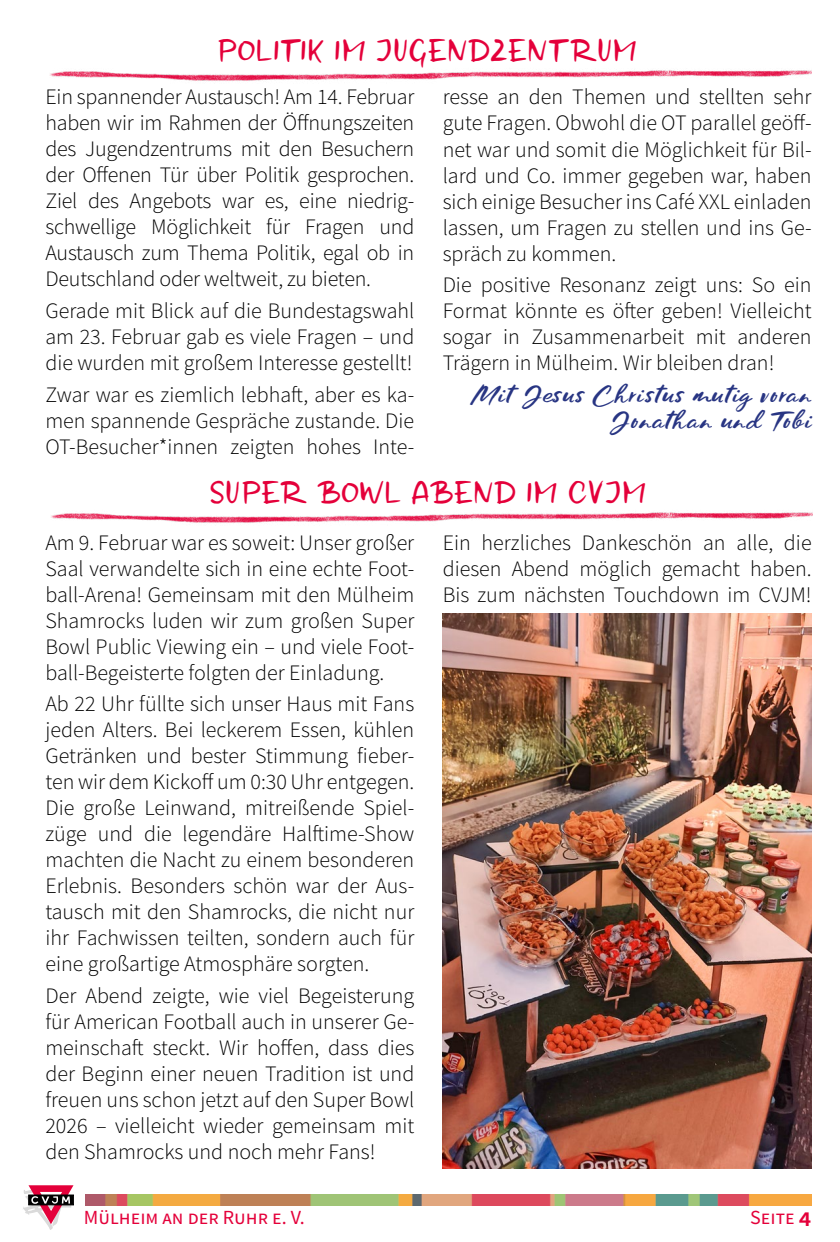
<style>
.page{position:relative;width:840px;height:1242px;background:#fff}
.page>*{position:absolute;margin:0;border:0;box-sizing:border-box;transform-origin:0 0}
.t1{font:24px "Los Banditos Sans";color:#e4003a}
.t2{font:300 22px/26px "Source Sans Pro";color:#000;text-align:justify}
.t3{font:20px "Source Sans Pro";color:#e4003a}
.t4{font:18px/26px "Los Banditos Script";letter-spacing:.08em;color:#283583;text-align:right;scale:1.15 1}
.s1{font-weight:600;font-size:26px}
</style>
<div class="page">
<svg style="left:23px;top:1185px;width:50px;height:45px"></svg>
<img style="left:85px;top:1195px;width:726px;height:10px">
<img style="left:50px;top:70px;width:761px;height:11px">
<img style="left:51px;top:512px;width:761px;height:11px">
<img style="left:442px;top:613px;width:369px;height:555px">
<p class="t1" style="left:217px;top:38px;width:422px">POLITIK IM JUGENDZENTRUM</p>
<p class="t2" style="left:45px;top:84px;width:370px">Ein spannender Austausch! Am 14. Februar haben wir im Rahmen der Öffnungszeiten des Jugendzentrums mit den Besuchern der Offenen Tür über Politik gesprochen.<br>Ziel des Angebots war es, eine niedrig&shy;schwellige Möglichkeit für Fragen und Austausch zum Thema Politik, egal ob in Deutschland oder weltweit, zu bieten.</p>
<p class="t2" style="left:45px;top:298px;width:370px">Gerade mit Blick auf die Bundestagswahl am 23. Februar gab es viele Fragen – und die wurden mit großem Interesse gestellt!</p>
<p class="t2" style="left:45px;top:381px;width:370px">Zwar war es ziemlich lebhaft, aber es ka&shy;men spannende Gespräche zustande. Die OT-Besucher*innen zeigten hohes Inte-</p>
<p class="t2" style="left:442px;top:84px;width:370px">resse an den Themen und stellten sehr gute Fragen. Obwohl die OT parallel geöff&shy;net war und somit die Möglichkeit für Bil&shy;lard und Co. immer gegeben war, haben sich einige Besucher ins Café XXL einladen lassen, um Fragen zu stellen und ins Ge&shy;spräch zu kommen.</p>
<p class="t2" style="left:442px;top:272px;width:370px">Die positive Resonanz zeigt uns: So ein Format könnte es öfter geben! Vielleicht sogar in Zusammenarbeit mit anderen Trägern in Mülheim. Wir bleiben dran!</p>
<p class="t4" style="left:469px;top:383px;width:298px">Mit Jesus Christus mutig voran<br>Jonathan und Tobi</p>
<p class="t1" style="left:210px;top:481px;width:438px">SUPER BOWL ABEND IM CVJM</p>
<p class="t2" style="left:45px;top:529px;width:370px">Am 9. Februar war es soweit: Unser großer Saal verwandelte sich in eine echte Foot&shy;ball-Arena! Gemeinsam mit den Mülheim Shamrocks luden wir zum großen Super Bowl Public Viewing ein – und viele Foot&shy;ball-Begeisterte folgten der Einladung.</p>
<p class="t2" style="left:45px;top:691px;width:370px">Ab 22 Uhr füllte sich unser Haus mit Fans jeden Alters. Bei leckerem Essen, kühlen Getränken und bester Stimmung fieber&shy;ten wir dem Kickoff um 0:30 Uhr entgegen.<br>Die große Leinwand, mitreißende Spiel&shy;züge und die legendäre Halftime-Show machten die Nacht zu einem besonderen Erlebnis. Besonders schön war der Aus&shy;tausch mit den Shamrocks, die nicht nur ihr Fachwissen teilten, sondern auch für eine großartige Atmosphäre sorgten.</p>
<p class="t2" style="left:45px;top:983px;width:370px">Der Abend zeigte, wie viel Begeisterung für American Football auch in unserer Ge&shy;meinschaft steckt. Wir hoffen, dass dies der Beginn einer neuen Tradition ist und freuen uns schon jetzt auf den Super Bowl 2026 – vielleicht wieder gemeinsam mit den Shamrocks und noch mehr Fans!</p>
<p class="t2" style="left:442px;top:529px;width:370px">Ein herzliches Dankeschön an alle, die diesen Abend möglich gemacht haben.<br>Bis zum nächsten Touchdown im CVJM!</p>
<p class="t3" style="left:84px;top:1204px;width:222px">Mülheim an der Ruhr e. V.</p>
<p class="t3" style="left:749px;top:1205px;width:63px">Seite <span class="s1">4</span></p>
</div>
